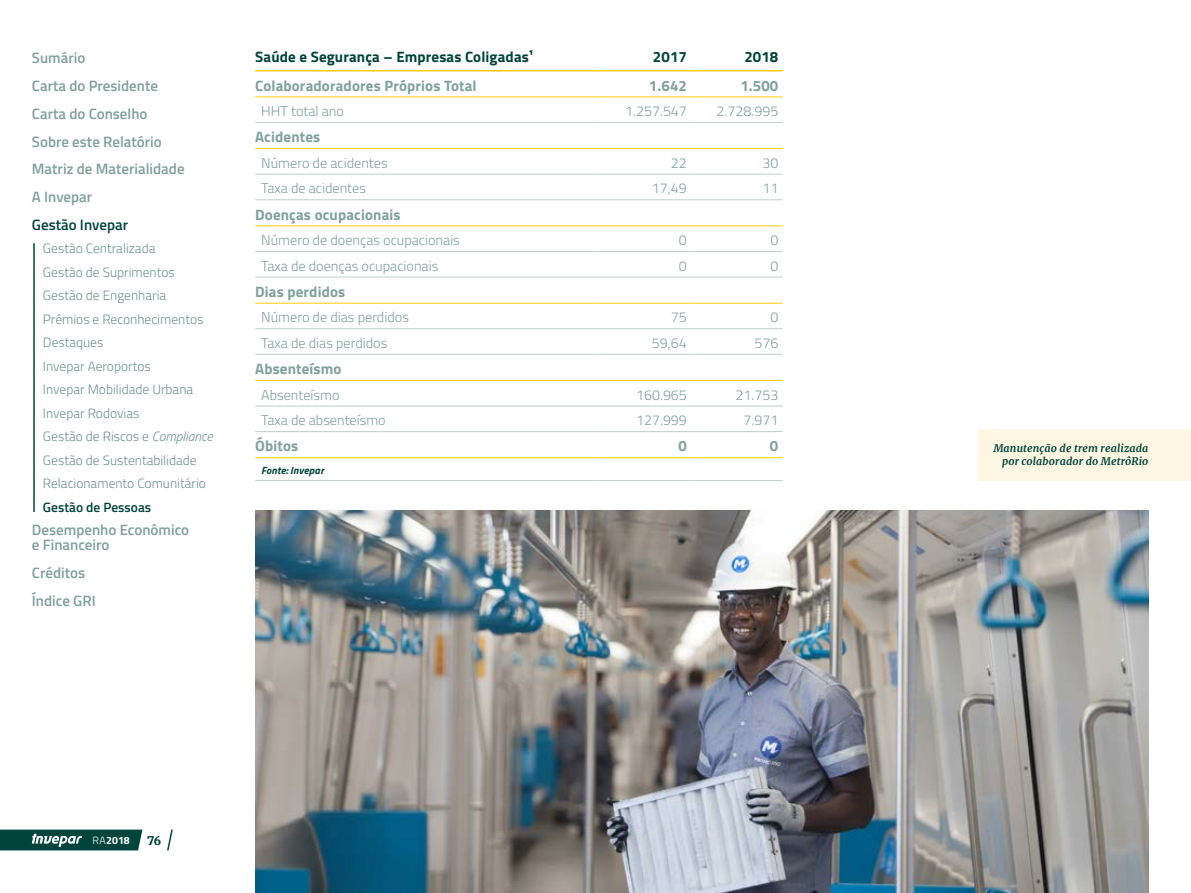
<style>
.page{position:relative;width:1191px;height:893px;background:#fff}
.page>*{position:absolute;margin:0;border:0;box-sizing:border-box;transform-origin:0 0}
.t1{font:600 15px/27.8px "Titillium";color:#80a19c}
.t2{font:700 15px "Titillium";letter-spacing:.01em;color:#80a19c}
.t3{font:700 15px "Titillium";letter-spacing:.01em;color:#00453b}
.t4{font:600 15px "Titillium";color:#00453b}
.t5{font:300 14.25px "Titillium";color:#80a19c}
.t6{font:300 13.5px/23.5px "Titillium";color:#6e938e}
.t7{font:600 13.5px "Titillium";color:#00453b}
.t8{font:900 12px "Merriweather";color:#00453b}
.t9{font:700 10.65px "Titillium";color:#fff}
.t10{font:italic 700 10.5px/13.5px "Merriweather";letter-spacing:.015em;color:#00453b;text-align:right}
.t11{font:italic 700 10.5px "Titillium";letter-spacing:.015em;color:#00453b}
.s1{font-style:italic}
.s2{font-weight:300}
</style>
<div class="page">
<svg style="left:0;top:830px;width:142px;height:20px;background:#19574e"></svg>
<svg style="left:167px;top:829px;width:6px;height:22px"></svg>
<hr style="left:255px;top:122px;width:345px;height:1px;background:#bfd0cd">
<hr style="left:255px;top:199px;width:345px;height:1px;background:#bfd0cd">
<hr style="left:255px;top:277px;width:345px;height:1px;background:#bfd0cd">
<hr style="left:255px;top:354px;width:345px;height:1px;background:#bfd0cd">
<hr style="left:255px;top:431px;width:345px;height:1px;background:#bfd0cd">
<hr style="left:600px;top:122px;width:91px;height:1px;background:#bfd0cd">
<hr style="left:600px;top:199px;width:91px;height:1px;background:#bfd0cd">
<hr style="left:600px;top:277px;width:91px;height:1px;background:#bfd0cd">
<hr style="left:600px;top:354px;width:91px;height:1px;background:#bfd0cd">
<hr style="left:600px;top:431px;width:91px;height:1px;background:#bfd0cd">
<hr style="left:691px;top:122px;width:91px;height:1px;background:#bfd0cd">
<hr style="left:691px;top:199px;width:91px;height:1px;background:#bfd0cd">
<hr style="left:691px;top:277px;width:91px;height:1px;background:#bfd0cd">
<hr style="left:691px;top:354px;width:91px;height:1px;background:#bfd0cd">
<hr style="left:691px;top:431px;width:91px;height:1px;background:#bfd0cd">
<hr style="left:255px;top:174px;width:345px;height:1px;background:#bfd0cd">
<hr style="left:600px;top:174px;width:91px;height:1px;background:#bfd0cd">
<hr style="left:691px;top:174px;width:91px;height:1px;background:#bfd0cd">
<hr style="left:255px;top:251px;width:345px;height:1px;background:#bfd0cd">
<hr style="left:600px;top:251px;width:91px;height:1px;background:#bfd0cd">
<hr style="left:691px;top:251px;width:91px;height:1px;background:#bfd0cd">
<hr style="left:255px;top:328px;width:345px;height:1px;background:#bfd0cd">
<hr style="left:600px;top:328px;width:91px;height:1px;background:#bfd0cd">
<hr style="left:691px;top:328px;width:91px;height:1px;background:#bfd0cd">
<hr style="left:255px;top:406px;width:345px;height:1px;background:#bfd0cd">
<hr style="left:600px;top:406px;width:91px;height:1px;background:#bfd0cd">
<hr style="left:691px;top:406px;width:91px;height:1px;background:#bfd0cd">
<hr style="left:255px;top:480px;width:345px;height:1px;background:#bfd0cd">
<hr style="left:600px;top:480px;width:91px;height:1px;background:#bfd0cd">
<hr style="left:691px;top:480px;width:91px;height:1px;background:#bfd0cd">
<hr style="left:255px;top:97px;width:345px;height:1px;background:#ffcc05">
<hr style="left:600px;top:97px;width:91px;height:1px;background:#ffcc05">
<hr style="left:691px;top:97px;width:91px;height:1px;background:#ffcc05">
<hr style="left:255px;top:148px;width:345px;height:1px;background:#ffcc05">
<hr style="left:600px;top:148px;width:91px;height:1px;background:#ffcc05">
<hr style="left:691px;top:148px;width:91px;height:1px;background:#ffcc05">
<hr style="left:255px;top:226px;width:345px;height:1px;background:#ffcc05">
<hr style="left:600px;top:226px;width:91px;height:1px;background:#ffcc05">
<hr style="left:691px;top:226px;width:91px;height:1px;background:#ffcc05">
<hr style="left:255px;top:303px;width:345px;height:1px;background:#ffcc05">
<hr style="left:600px;top:303px;width:91px;height:1px;background:#ffcc05">
<hr style="left:691px;top:303px;width:91px;height:1px;background:#ffcc05">
<hr style="left:255px;top:380px;width:345px;height:1px;background:#ffcc05">
<hr style="left:600px;top:380px;width:91px;height:1px;background:#ffcc05">
<hr style="left:691px;top:380px;width:91px;height:1px;background:#ffcc05">
<hr style="left:255px;top:457px;width:345px;height:1px;background:#ffcc05">
<hr style="left:600px;top:457px;width:91px;height:1px;background:#ffcc05">
<hr style="left:691px;top:457px;width:91px;height:1px;background:#ffcc05">
<hr style="left:255px;top:70px;width:345px;height:2px;background:#ffcc05">
<hr style="left:600px;top:70px;width:91px;height:2px;background:#ffcc05">
<hr style="left:691px;top:70px;width:91px;height:2px;background:#ffcc05">
<img style="left:255px;top:511px;width:893px;height:382px">
<div style="left:978px;top:430px;width:213px;height:51px;background:#fcf6e2"></div>
<hr style="left:33px;top:243px;width:2px;height:269px;background:#00453b">
<p class="t1" style="left:32px;top:43px;width:154px">Sumário<br>Carta do Presidente<br>Carta do Conselho<br>Sobre este Relatório<br>Matriz de Materialidade<br>A Invepar</p>
<p class="t4" style="left:32px;top:213px;width:98px">Gestão Invepar</p>
<p class="t6" style="left:43px;top:236px;width:171px">Gestão Centralizada<br>Gestão de Suprimentos<br>Gestão de Engenharia<br>Prêmios e Reconhecimentos<br>Destaques<br>Invepar Aeroportos<br>Invepar Mobilidade Urbana<br>Invepar Rodovias<br>Gestão de Riscos e <span class="s1">Compliance<br></span>Gestão de Sustentabilidade<br>Relacionamento Comunitário</p>
<p class="t7" style="left:43px;top:497px;width:110px">Gestão de Pessoas</p>
<p class="t1" style="left:32px;top:522px;width:159px;line-height:15px">Desempenho Econômico e Financeiro</p>
<p class="t1" style="left:32px;top:558px;width:65px">Créditos<br>Índice GRI</p>
<p class="t3" style="left:255px;top:46px;width:279px">Saúde e Segurança – Empresas Coligadas¹</p>
<p class="t3" style="left:653px;top:46px;width:36px">2017</p>
<p class="t3" style="left:744px;top:46px;width:36px">2018</p>
<p class="t2" style="left:255px;top:74px;width:223px">Colaboradoradores Próprios Total</p>
<p class="t2" style="left:649px;top:74px;width:40px">1.642</p>
<p class="t2" style="left:740px;top:74px;width:40px">1.500</p>
<p class="t5" style="left:261px;top:101px;width:84px">HHT total ano</p>
<p class="t5" style="left:625px;top:101px;width:63px">1.257.547</p>
<p class="t5" style="left:716px;top:101px;width:63px">2.728.995</p>
<p class="t2" style="left:255px;top:126px;width:67px">Acidentes</p>
<p class="t5" style="left:261px;top:152px;width:128px">Número de acidentes</p>
<p class="t5" style="left:671px;top:152px;width:17px">22</p>
<p class="t5" style="left:762px;top:152px;width:17px">30</p>
<p class="t5" style="left:261px;top:178px;width:106px">Taxa de acidentes</p>
<p class="t5" style="left:652px;top:178px;width:36px">17,49</p>
<p class="t5" style="left:762px;top:178px;width:17px">11</p>
<p class="t2" style="left:255px;top:203px;width:147px">Doenças ocupacionais</p>
<p class="t5" style="left:261px;top:230px;width:200px">Número de doenças ocupacionais</p>
<p class="t5" style="left:679px;top:230px;width:9px">0</p>
<p class="t5" style="left:770px;top:230px;width:9px">0</p>
<p class="t5" style="left:261px;top:255px;width:179px">Taxa de doenças ocupacionais</p>
<p class="t5" style="left:679px;top:255px;width:9px">0</p>
<p class="t5" style="left:770px;top:255px;width:9px">0</p>
<p class="t2" style="left:255px;top:280px;width:92px">Dias perdidos</p>
<p class="t5" style="left:261px;top:307px;width:149px">Número de dias perdidos</p>
<p class="t5" style="left:671px;top:307px;width:17px">75</p>
<p class="t5" style="left:770px;top:307px;width:9px">0</p>
<p class="t5" style="left:261px;top:333px;width:128px">Taxa de dias perdidos</p>
<p class="t5" style="left:652px;top:333px;width:36px">59,64</p>
<p class="t5" style="left:754px;top:333px;width:25px">576</p>
<p class="t2" style="left:255px;top:357px;width:88px">Absenteísmo</p>
<p class="t5" style="left:261px;top:384px;width:80px">Absenteísmo</p>
<p class="t5" style="left:636px;top:384px;width:52px">160.965</p>
<p class="t5" style="left:735px;top:384px;width:44px">21.753</p>
<p class="t5" style="left:261px;top:410px;width:126px">Taxa de absenteísmo</p>
<p class="t5" style="left:636px;top:410px;width:52px">127.999</p>
<p class="t5" style="left:743px;top:410px;width:36px">7.971</p>
<p class="t2" style="left:255px;top:435px;width:45px">Óbitos</p>
<p class="t2" style="left:678px;top:435px;width:10px">0</p>
<p class="t2" style="left:770px;top:435px;width:10px">0</p>
<p class="t11" style="left:261px;top:462px;width:64px">Fonte: Invepar</p>
<p class="t9" style="left:92px;top:832px;width:39px"><span class="s2">RA</span>2018</p>
<p class="t8" style="left:147px;top:832px;width:16px">76</p>
<p class="t10" style="left:993px;top:441px;width:157px">Manutenção de trem realizada por colaborador do MetrôRio</p>
</div>
